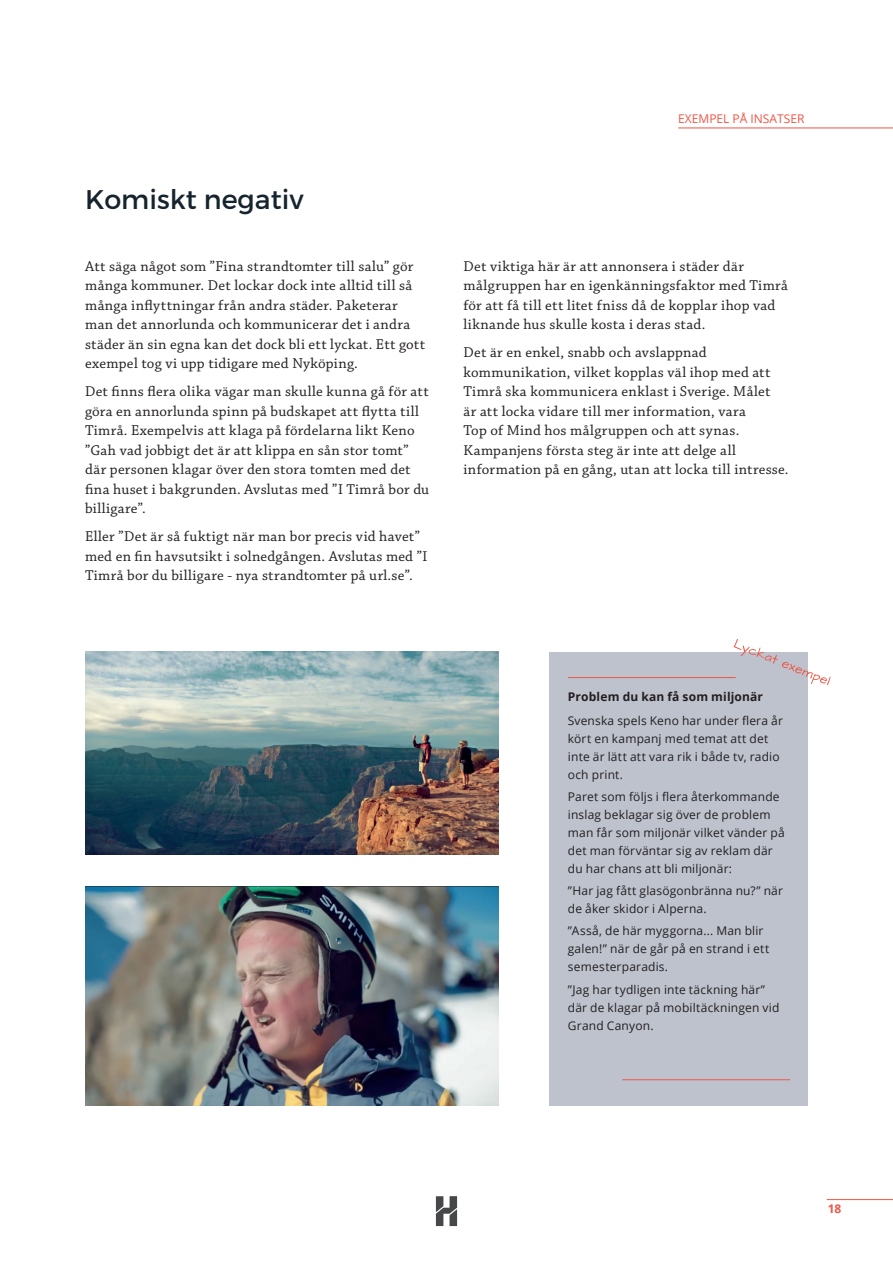
<style>
.page{position:relative;width:893px;height:1263px;background:#fff}
.page>*{position:absolute;margin:0;border:0;box-sizing:border-box;transform-origin:0 0}
.t1{font:27px "Montserrat";color:#16242e}
.t2{font:15px/19.5px "Chaparral Pro";letter-spacing:.02em;color:#231f20}
.t3{font:12px/18px "Open Sans";letter-spacing:.015em;color:#231f20}
.t4{font:700 12px "Open Sans";letter-spacing:.015em;color:#231f20}
.t5{font:12px "Open Sans";color:#ef5645}
.t6{font:700 12px "Open Sans";color:#ef5645}
</style>
<div class="page">
<svg style="left:436px;top:1196px;width:21px;height:30px"></svg>
<hr style="left:827px;top:1199px;width:66px;height:1px;background:#ef5645">
<hr style="left:678px;top:128px;width:215px;height:1px;background:#ef5645">
<img style="left:85px;top:887px;width:414px;height:219px">
<img style="left:85px;top:652px;width:414px;height:203px">
<div style="left:550px;top:652px;width:258px;height:454px;background:#bdc2cd"></div>
<hr style="left:568px;top:677px;width:168px;height:1px;background:#ef5645">
<hr style="left:622px;top:1079px;width:168px;height:1px;background:#ef5645">
<svg style="left:733px;top:639px;width:98px;height:46px"></svg>
<h1 class="t1" style="left:85px;top:183px;width:220px">Komiskt negativ</h1>
<p class="t2" style="left:85px;top:257px;width:342px">Att säga något som ”Fina strandtomter till salu” gör många kommuner. Det lockar dock inte alltid till så många inflyttningar från andra städer. Paketerar man det annorlunda och kommunicerar det i andra städer än sin egna kan det dock bli ett lyckat. Ett gott exempel tog vi upp tidigare med Nyköping.</p>
<p class="t2" style="left:85px;top:382px;width:346px">Det finns flera olika vägar man skulle kunna gå för att göra en annorlunda spinn på budskapet att flytta till Timrå. Exempelvis att klaga på fördelarna likt Keno ”Gah vad jobbigt det är att klippa en sån stor tomt” där personen klagar över den stora tomten med det fina huset i bakgrunden. Avslutas med ”I Timrå bor du billigare”.</p>
<p class="t2" style="left:85px;top:527px;width:344px">Eller ”Det är så fuktigt när man bor precis vid havet” med en fin havsutsikt i solnedgången. Avslutas med ”I<br>Timrå bor du billigare - nya strandtomter på url.se”.</p>
<p class="t5" style="left:678px;top:111px;width:128px">EXEMPEL PÅ INSATSER</p>
<p class="t2" style="left:463px;top:257px;width:326px">Det viktiga här är att annonsera i städer där målgruppen har en igenkänningsfaktor med Timrå för att få till ett litet fniss då de kopplar ihop vad liknande hus skulle kosta i deras stad.</p>
<p class="t2" style="left:463px;top:343px;width:327px">Det är en enkel, snabb och avslappnad kommunikation, vilket kopplas väl ihop med att Timrå ska kommunicera enklast i Sverige. Målet<br>är att locka vidare till mer information, vara<br>Top of Mind hos målgruppen och att synas.<br>Kampanjens första steg är inte att delge all information på en gång, utan att locka till intresse.</p>
<p class="t4" style="left:568px;top:688px;width:197px">Problem du kan få som miljonär</p>
<p class="t3" style="left:568px;top:711px;width:216px">Svenska spels Keno har under flera år kört en kampanj med temat att det inte är lätt att vara rik i både tv, radio och print.</p>
<p class="t3" style="left:568px;top:787px;width:218px">Paret som följs i flera återkommande inslag beklagar sig över de problem man får som miljonär vilket vänder på det man förväntar sig av reklam där du har chans att bli miljonär:</p>
<p class="t3" style="left:568px;top:881px;width:217px">”Har jag fått glasögonbränna nu?” när de åker skidor i Alperna.</p>
<p class="t3" style="left:568px;top:922px;width:203px">”Asså, de här myggorna... Man blir galen!” när de går på en strand i ett semesterparadis.</p>
<p class="t3" style="left:568px;top:980px;width:213px">”Jag har tydligen inte täckning här” där de klagar på mobiltäckningen vid<br>Grand Canyon.</p>
<p class="t6" style="left:828px;top:1200px;width:15px">18</p>
</div>
